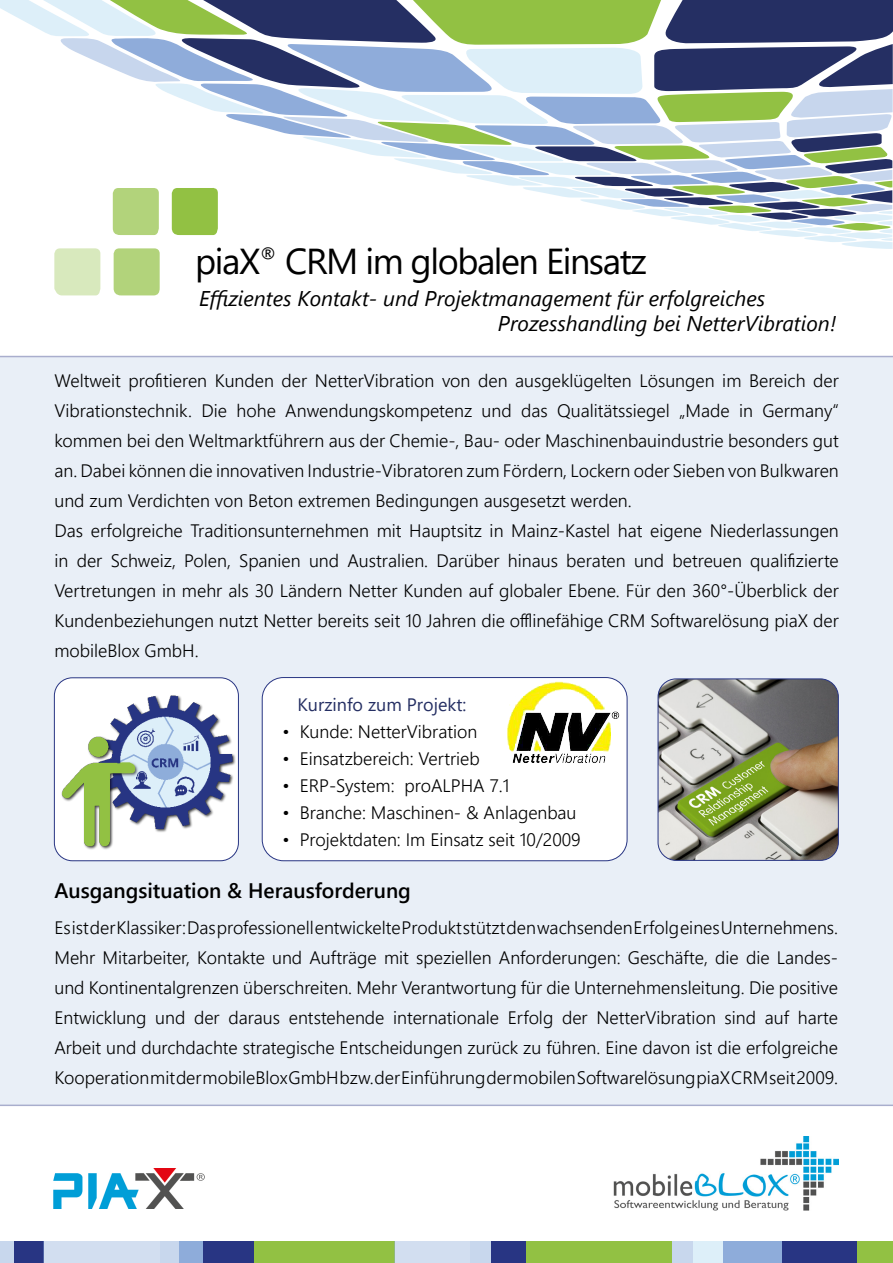
<style>
.page{position:relative;width:893px;height:1263px;background:#fff}
.page>*{position:absolute;margin:0;border:0;box-sizing:border-box;transform-origin:0 0}
.t1{font:36px "Segoe UI";letter-spacing:-.04em;color:#000}
.t2{font:italic 21.3px/25.5px "Segoe UI";color:#000}
.t3{font:600 21px "Segoe UI";color:#000}
.t4{font:300 18px/30px "Segoe UI";color:#000}
.t5{font:18px "Segoe UI";color:#252f63}
</style>
<div class="page">
<div style="left:0;top:356px;width:893px;height:750px;background:#e9eff7"></div>
<div style="left:262px;top:677px;width:365px;height:184px;background:#fff;border-radius:21px"></div>
<div style="left:262px;top:677px;width:365px;height:184px;border:1px solid #283583;border-radius:21px"></div>
<svg style="left:0;top:0;width:893px;height:295px"></svg>
<img style="left:500px;top:673px;width:123px;height:90px">
<img style="left:658px;top:679px;width:180px;height:181px">
<div style="left:658px;top:678px;width:181px;height:183px;border:1px solid #283583;border-radius:18px"></div>
<div style="left:0;top:1241px;width:14px;height:22px;background:#c8d7ed"></div>
<div style="left:14px;top:1241px;width:29px;height:22px;background:#283583"></div>
<div style="left:43px;top:1241px;width:118px;height:22px;background:#d2def0"></div>
<div style="left:161px;top:1241px;width:18px;height:22px;background:#c8d7ed"></div>
<div style="left:179px;top:1241px;width:24px;height:22px;background:#8eacda"></div>
<div style="left:203px;top:1241px;width:51px;height:22px;background:#283583"></div>
<div style="left:254px;top:1241px;width:141px;height:22px;background:#92c143"></div>
<div style="left:395px;top:1241px;width:75px;height:22px;background:#d2def0"></div>
<div style="left:470px;top:1241px;width:21px;height:22px;background:#c8d7ed"></div>
<div style="left:491px;top:1241px;width:34px;height:22px;background:#283583"></div>
<div style="left:525px;top:1241px;width:147px;height:22px;background:#92c143"></div>
<div style="left:672px;top:1241px;width:22px;height:22px;background:#c8d7ed"></div>
<div style="left:694px;top:1241px;width:29px;height:22px;background:#ddeff9"></div>
<div style="left:723px;top:1241px;width:59px;height:22px;background:#8eacda"></div>
<div style="left:782px;top:1241px;width:75px;height:22px;background:#283583"></div>
<div style="left:857px;top:1241px;width:36px;height:22px;background:#92c143"></div>
<img style="left:58px;top:678px;width:180px;height:180px">
<div style="left:54px;top:677px;width:185px;height:184px;border:1px solid #283583;border-radius:18px"></div>
<img style="left:54px;top:1168px;width:150px;height:40px">
<img style="left:613px;top:1137px;width:225px;height:73px">
<h1 class="t1" style="left:195px;top:228px;width:453px">piaX<sup>®</sup> CRM im globalen Einsatz</h1>
<p class="t2" style="left:498px;top:282px;width:340px;text-indent:-299px">Effizientes Kontakt- und Projektmanagement für erfolgreiches<br>Prozesshandling bei NetterVibration!</p>
<p class="t4" style="left:54px;top:364px;width:786px">Weltweit profitieren Kunden der NetterVibration von den ausgeklügelten Lösungen im Bereich der Vibrationstechnik. Die hohe Anwendungskompetenz und das Qualitätssiegel „Made in Germany“ kommen bei den Weltmarktführern aus der Chemie-, Bau- oder Maschinenbauindustrie besonders gut an. Dabei können die innovativen Industrie-Vibratoren zum Fördern, Lockern oder Sieben von Bulkwaren und zum Verdichten von Beton extremen Bedingungen ausgesetzt werden.<br>Das erfolgreiche Traditionsunternehmen mit Hauptsitz in Mainz-Kastel hat eigene Niederlassungen in der Schweiz, Polen, Spanien und Australien. Darüber hinaus beraten und betreuen qualifizierte Vertretungen in mehr als 30 Ländern Netter Kunden auf globaler Ebene. Für den 360°-Überblick der Kundenbeziehungen nutzt Netter bereits seit 10 Jahren die offlinefähige CRM Softwarelösung piaX der mobileBlox GmbH.</p>
<p class="t5" style="left:297px;top:687px;width:171px">Kurzinfo zum Projekt:</p>
<p class="t4" style="left:283px;top:714px;width:196px">• Kunde: NetterVibration</p>
<p class="t4" style="left:283px;top:741px;width:199px">• Einsatzbereich: Vertrieb</p>
<p class="t4" style="left:283px;top:768px;width:228px">• ERP-System: proALPHA 7.1</p>
<p class="t4" style="left:283px;top:795px;width:295px">• Branche: Maschinen- &amp; Anlagenbau</p>
<p class="t4" style="left:283px;top:822px;width:300px">• Projektdaten: Im Einsatz seit 10/2009</p>
<p class="t3" style="left:54px;top:871px;width:358px">Ausgangsituation &amp; Herausforderung</p>
<p class="t4" style="left:54px;top:911px;width:785px;text-align:justify">Es ist der Klassiker: Das professionell entwickelte Produkt stützt den wachsenden Erfolg eines Unternehmens.<br>Mehr Mitarbeiter, Kontakte und Aufträge mit speziellen Anforderungen: Geschäfte, die die Landes&shy;und Kontinentalgrenzen überschreiten. Mehr Verantwortung für die Unternehmensleitung. Die positive Entwicklung und der daraus entstehende internationale Erfolg der NetterVibration sind auf harte Arbeit und durchdachte strategische Entscheidungen zurück zu führen. Eine davon ist die erfolgreiche Kooperation mit der mobileBlox GmbH bzw. der Einführung der mobilen Softwarelösung piaX CRM seit 2009.</p>
</div>
